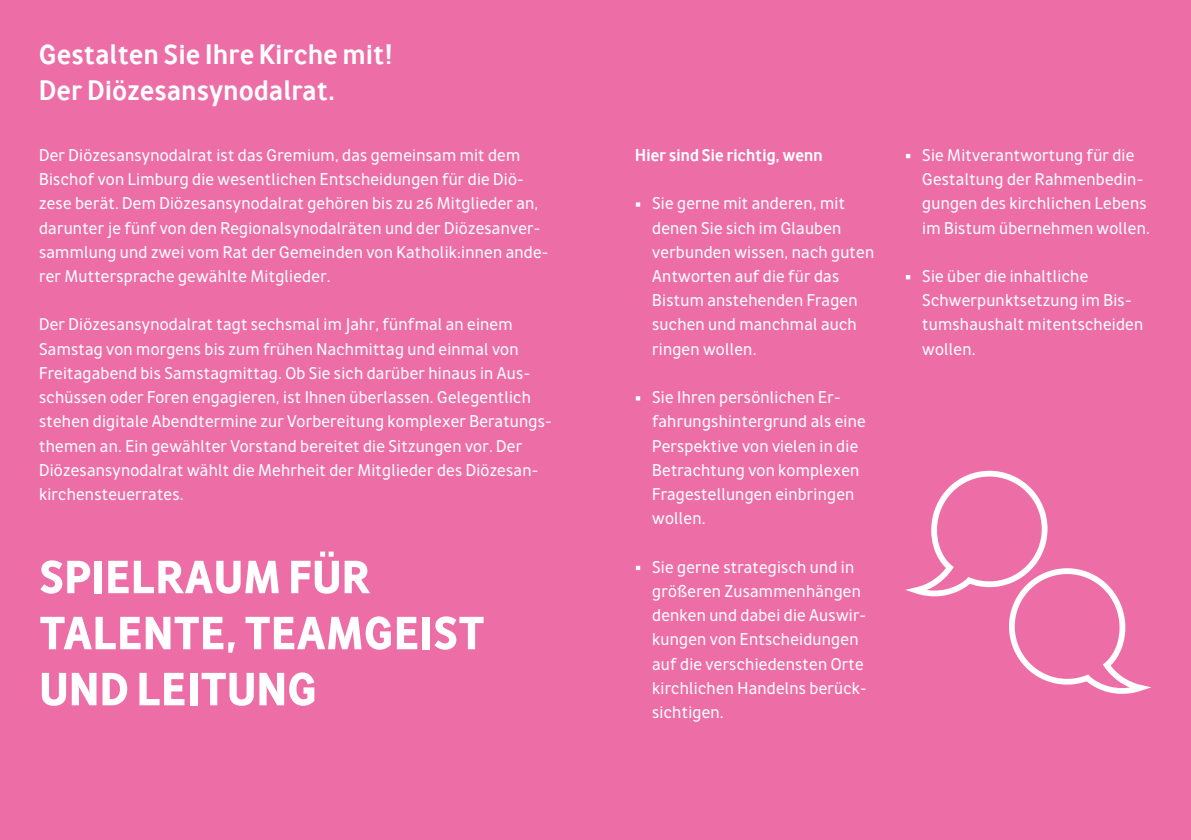
<style>
.page{position:relative;width:1191px;height:840px;background:#fff}
.page>*{position:absolute;margin:0;border:0;box-sizing:border-box;transform-origin:0 0}
.t1{font:60px/56px "Awan Zaman Hv";letter-spacing:.015em;color:#fff}
.t2{font:700 36px/36px "Awan Zaman";letter-spacing:.015em;color:#fff}
.t3{font:22px/24.2px "Awan Zaman";letter-spacing:.01em;color:#fff}
.t4{font:700 22px "Awan Zaman";letter-spacing:.01em;color:#fff}
.s1{font-weight:700}
</style>
<div class="page">
<div style="left:0;top:0;width:1191px;height:839px;background:#ed6ea7"></div>
<svg style="left:905px;top:470px;width:246px;height:223px"></svg>
<h2 class="t2" style="left:39px;top:33px;width:355px">Gestalten Sie Ihre Kirche mit!<br>Der Diözesansynodalrat.</h2>
<p class="t3" style="left:39px;top:141px;width:511px">Der Diözesansynodalrat ist das Gremium, das gemeinsam mit dem Bischof von Limburg die wesentlichen Entscheidungen für die Diö&shy;zese berät. Dem Diözesansynodalrat gehören bis zu 26 Mitglieder an, darunter je fünf von den Regionalsynodalräten und der Diözesanver&shy;sammlung und zwei vom Rat der Gemeinden von Katholik:innen ande&shy;rer Muttersprache gewählte Mitglieder.</p>
<p class="t3" style="left:39px;top:310px;width:514px">Der Diözesansynodalrat tagt sechsmal im Jahr, fünfmal an einem Samstag von morgens bis zum frühen Nachmittag und einmal von Freitagabend bis Samstagmittag. Ob Sie sich darüber hinaus in Aus&shy;schüssen oder Foren engagieren, ist Ihnen überlassen. Gelegentlich stehen digitale Abendtermine zur Vorbereitung komplexer Beratungs&shy;themen an. Ein gewählter Vorstand bereitet die Sitzungen vor. Der Diözesansynodalrat wählt die Mehrheit der Mitglieder des Diözesan&shy;kirchensteuerrates.</p>
<h1 class="t1" style="left:40px;top:544px;width:446px">SPIELRAUM FÜR<br>TALENTE, TEAMGEIST<br>UND LEITUNG</h1>
<p class="t4" style="left:635px;top:140px;width:189px">Hier sind Sie richtig, wenn</p>
<p class="t3" style="left:652px;top:189px;width:223px;text-indent:-17px"><span class="s1">•</span> Sie gerne mit anderen, mit denen Sie sich im Glauben verbunden wissen, nach guten<br>Antworten auf die für das<br>Bistum anstehenden Fragen suchen und manchmal auch ringen wollen.</p>
<p class="t3" style="left:652px;top:383px;width:215px;text-indent:-17px"><span class="s1">•</span> Sie Ihren persönlichen Er&shy;fahrungshintergrund als eine<br>Perspektive von vielen in die<br>Betrachtung von komplexen<br>Fragestellungen einbringen wollen.</p>
<p class="t3" style="left:652px;top:552px;width:216px;text-indent:-17px"><span class="s1">•</span> Sie gerne strategisch und in größeren Zusammenhängen denken und dabei die Auswir&shy;kungen von Entscheidungen auf die verschiedensten Orte kirchlichen Handelns berück&shy;sichtigen.</p>
<p class="t3" style="left:922px;top:141px;width:229px;text-indent:-17px"><span class="s1">•</span> Sie Mitverantwortung für die<br>Gestaltung der Rahmenbedin&shy;gungen des kirchlichen Lebens im Bistum übernehmen wollen.</p>
<p class="t3" style="left:922px;top:262px;width:222px;text-indent:-17px"><span class="s1">•</span> Sie über die inhaltliche<br>Schwerpunktsetzung im Bis&shy;tumshaushalt mitentscheiden wollen.</p>
</div>
